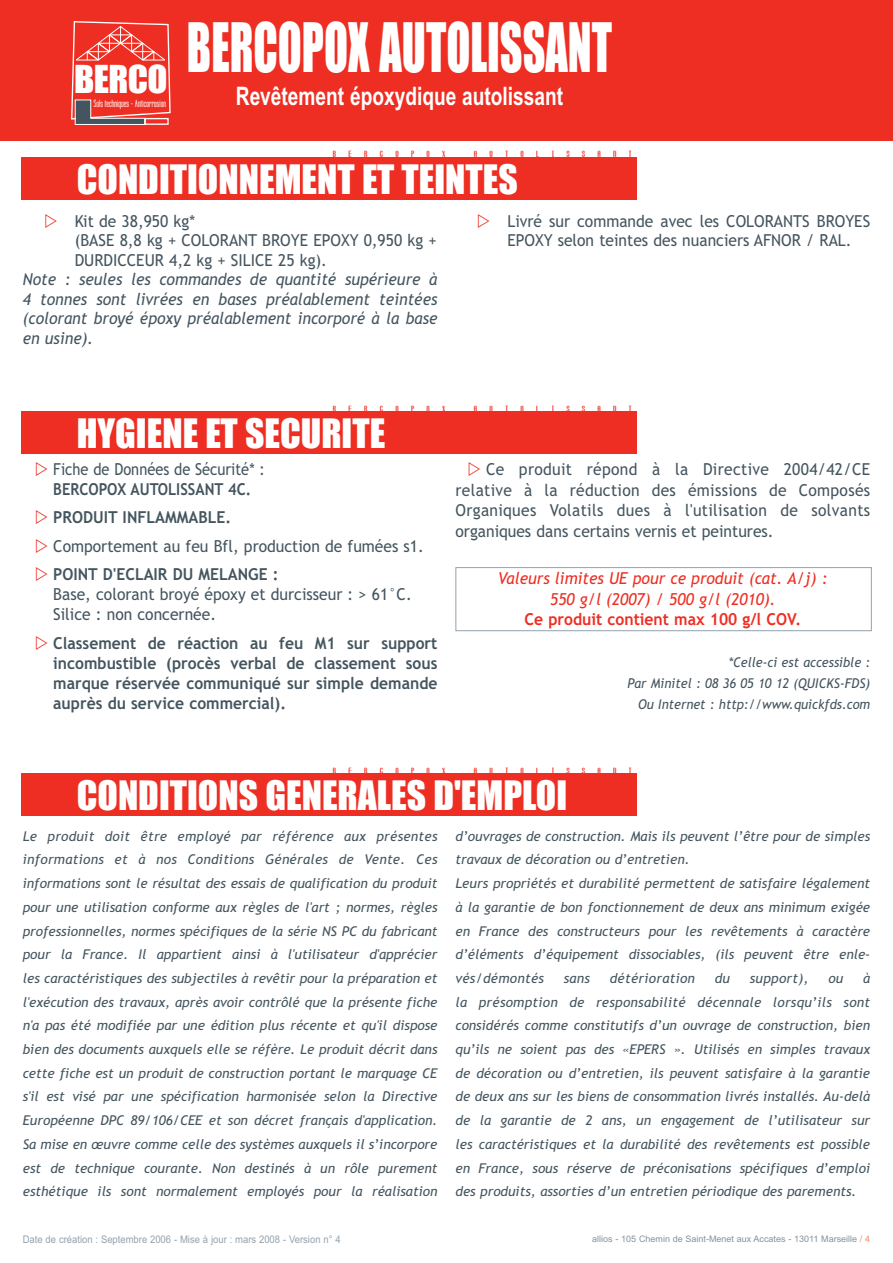
<style>
.page{position:relative;width:893px;height:1263px;background:#fff}
.page>*{position:absolute;margin:0;border:0;box-sizing:border-box;transform-origin:0 0}
.t1{font:63px "Impact";color:#fff;scale:.7 1}
.t2{font:37.5px "Impact";color:#fff}
.t3{font:700 25.5px "Arial";color:#fff;scale:.75 1}
.t4{font:16.5px/19.5px "Trebuchet MS";color:#45555f;scale:.95 1}
.t5{font:700 16.5px/20px "Trebuchet MS";color:#45555f;text-align:justify;scale:.95 1}
.t6{font:italic 16.5px/19.5px "Trebuchet MS";color:#45555f;text-align:justify;scale:.95 1}
.t7{font:italic 16.5px/20.9px "Trebuchet MS";color:#ee2e22;text-align:center;scale:.95 1}
.t8{font:700 16.5px/28.5px "Trebuchet MS";color:#45555f;scale:.89 1}
.t9{font:700 16.5px "Trebuchet MS";color:#ee2e22;scale:.95 1}
.t10{font:16.5px "Trebuchet MS";color:#45555f;scale:.89 1}
.t11{font:italic 13.5px/23.7px "Trebuchet MS";color:#45555f;text-align:justify}
.t12{font:italic 13.5px/20.9px "Trebuchet MS";color:#45555f;text-align:right;scale:.95 1}
.t13{font:italic 13.5px "Trebuchet MS";letter-spacing:.02em;color:#45555f}
.t14{font:10.5px "Arial";color:#95a2ac;scale:.9 1}
.t15{font:9px "Camilla";color:#ee2e22}
.t16{font:9px "Arial";color:#83939c}
.t17{font:700 8.7px "Labtop";letter-spacing:.02em;color:#fff}
.s1{color:#f58966}
</style>
<div class="page">
<div style="left:21px;top:157px;width:615px;height:42px;background:#ee2e22"></div>
<div style="left:21px;top:411px;width:615px;height:43px;background:#ee2e22"></div>
<div style="left:21px;top:773px;width:615px;height:43px;background:#ee2e22"></div>
<div style="left:47px;top:0;width:846px;height:141px;background:#ee2e22"></div>
<svg style="left:71px;top:21px;width:100px;height:104px"></svg>
<div style="left:0;top:0;width:60px;height:141px;background:#ee2e22"></div>
<div style="left:455px;top:567px;width:417px;height:64px;border:1px solid #95a2ac"></div>
<h1 class="t1" style="left:74px;top:14px;width:770px"><sub>BERCO</sub> BERCOPOX AUTOLISSANT</h1>
<h3 class="t3" style="left:236px;top:81px;width:438px">Revêtement époxydique autolissant</h3>
<p class="t17" style="left:94px;top:98px;width:74px">Sols techniques - Anticorrosion</p>
<p class="t15" style="left:333px;top:149px;width:5px">B</p>
<p class="t15" style="left:349px;top:149px;width:5px">E</p>
<p class="t15" style="left:364px;top:149px;width:5px">R</p>
<p class="t15" style="left:380px;top:149px;width:5px">C</p>
<p class="t15" style="left:396px;top:149px;width:5px">O</p>
<p class="t15" style="left:411px;top:149px;width:5px">P</p>
<p class="t15" style="left:427px;top:149px;width:5px">O</p>
<p class="t15" style="left:442px;top:149px;width:5px">X</p>
<p class="t15" style="left:474px;top:149px;width:5px">A</p>
<p class="t15" style="left:490px;top:149px;width:5px">U</p>
<p class="t15" style="left:505px;top:149px;width:5px">T</p>
<p class="t15" style="left:521px;top:149px;width:5px">O</p>
<p class="t15" style="left:536px;top:149px;width:5px">L</p>
<p class="t15" style="left:552px;top:149px;width:4px">I</p>
<p class="t15" style="left:567px;top:149px;width:5px">S</p>
<p class="t15" style="left:582px;top:149px;width:5px">S</p>
<p class="t15" style="left:598px;top:149px;width:5px">A</p>
<p class="t15" style="left:614px;top:149px;width:5px">N</p>
<p class="t15" style="left:629px;top:149px;width:5px">T</p>
<h2 class="t2" style="left:77px;top:159px;width:443px">CONDITIONNEMENT ET TEINTES</h2>
<p class="t4" style="left:75px;top:211px;width:383px">Kit de 38,950 kg*<br>(BASE 8,8 kg + COLORANT BROYE EPOXY 0,950 kg +<br>DURDICCEUR 4,2 kg + SILICE 25 kg).</p>
<p class="t6" style="left:23px;top:270px;width:438px">Note : seules les commandes de quantité supérieure à 4 tonnes sont livrées en bases préalablement teintées (colorant broyé époxy préalablement incorporé à la base en usine).</p>
<p class="t4" style="left:507px;top:211px;width:383px">Livré sur commande avec les COLORANTS BROYES<br>EPOXY selon teintes des nuanciers AFNOR / RAL.</p>
<p class="t15" style="left:333px;top:404px;width:5px">B</p>
<p class="t15" style="left:349px;top:404px;width:5px">E</p>
<p class="t15" style="left:364px;top:404px;width:5px">R</p>
<p class="t15" style="left:380px;top:404px;width:5px">C</p>
<p class="t15" style="left:396px;top:404px;width:5px">O</p>
<p class="t15" style="left:411px;top:404px;width:5px">P</p>
<p class="t15" style="left:427px;top:404px;width:5px">O</p>
<p class="t15" style="left:442px;top:404px;width:5px">X</p>
<p class="t15" style="left:474px;top:404px;width:5px">A</p>
<p class="t15" style="left:490px;top:404px;width:5px">U</p>
<p class="t15" style="left:505px;top:404px;width:5px">T</p>
<p class="t15" style="left:521px;top:404px;width:5px">O</p>
<p class="t15" style="left:536px;top:404px;width:5px">L</p>
<p class="t15" style="left:552px;top:404px;width:4px">I</p>
<p class="t15" style="left:567px;top:404px;width:5px">S</p>
<p class="t15" style="left:582px;top:404px;width:5px">S</p>
<p class="t15" style="left:598px;top:404px;width:5px">A</p>
<p class="t15" style="left:614px;top:404px;width:5px">N</p>
<p class="t15" style="left:629px;top:404px;width:5px">T</p>
<h2 class="t2" style="left:77px;top:413px;width:310px">HYGIENE ET SECURITE</h2>
<p class="t10" style="left:53px;top:459px;width:239px">Fiche de Données de Sécurité* :</p>
<p class="t8" style="left:53px;top:475px;width:224px">BERCOPOX AUTOLISSANT 4C.<br>PRODUIT INFLAMMABLE.</p>
<p class="t4" style="left:53px;top:536px;width:392px">Comportement au feu Bfl, production de fumées s1.</p>
<p class="t5" style="left:53px;top:565px;width:239px">POINT D'ECLAIR DU MELANGE :</p>
<p class="t4" style="left:53px;top:585px;width:379px;line-height:20px">Base, colorant broyé époxy et durcisseur : &gt; 61°C.<br>Silice : non concernée.</p>
<p class="t5" style="left:53px;top:633px;width:406px">Classement de réaction au feu M1 sur support incombustible (procès verbal de classement sous marque réservée communiqué sur simple demande auprès du service commercial).</p>
<p class="t4" style="left:455px;top:459px;width:438px;line-height:20.9px;text-align:justify;text-indent:31px">Ce produit répond à la Directive 2004/42/CE relative à la réduction des émissions de Composés Organiques Volatils dues à l'utilisation de solvants organiques dans certains vernis et peintures.</p>
<p class="t7" style="left:498px;top:568px;width:348px">Valeurs limites UE pour ce produit (cat. A/j) :<br>550 g/l (2007) / 500 g/l (2010).</p>
<p class="t9" style="left:525px;top:610px;width:293px">Ce produit contient max 100 g/l COV.</p>
<p class="t12" style="left:627px;top:652px;width:257px">*Celle-ci est accessible :<br>Par Minitel : 08 36 05 10 12 (QUICKS-FDS)<br>Ou Internet : http://www.quickfds.com</p>
<p class="t15" style="left:333px;top:765px;width:5px">B</p>
<p class="t15" style="left:349px;top:765px;width:5px">E</p>
<p class="t15" style="left:364px;top:765px;width:5px">R</p>
<p class="t15" style="left:380px;top:765px;width:5px">C</p>
<p class="t15" style="left:396px;top:765px;width:5px">O</p>
<p class="t15" style="left:411px;top:765px;width:5px">P</p>
<p class="t15" style="left:427px;top:765px;width:5px">O</p>
<p class="t15" style="left:442px;top:765px;width:5px">X</p>
<p class="t15" style="left:474px;top:765px;width:5px">A</p>
<p class="t15" style="left:490px;top:765px;width:5px">U</p>
<p class="t15" style="left:505px;top:765px;width:5px">T</p>
<p class="t15" style="left:521px;top:765px;width:5px">O</p>
<p class="t15" style="left:536px;top:765px;width:5px">L</p>
<p class="t15" style="left:552px;top:765px;width:4px">I</p>
<p class="t15" style="left:567px;top:765px;width:5px">S</p>
<p class="t15" style="left:582px;top:765px;width:5px">S</p>
<p class="t15" style="left:598px;top:765px;width:5px">A</p>
<p class="t15" style="left:614px;top:765px;width:5px">N</p>
<p class="t15" style="left:629px;top:765px;width:5px">T</p>
<h2 class="t2" style="left:77px;top:775px;width:492px">CONDITIONS GENERALES D'EMPLOI</h2>
<p class="t11" style="left:23px;top:824px;width:416px">Le produit doit être employé par référence aux présentes informations et à nos Conditions Générales de Vente. Ces informations sont le résultat des essais de qualification du produit pour une utilisation conforme aux règles de l'art ; normes, règles professionnelles, normes spécifiques de la série NS PC du fabricant pour la France. Il appartient ainsi à l'utilisateur d'apprécier les caractéristiques des subjectiles à revêtir pour la préparation et l'exécution des travaux, après avoir contrôlé que la présente fiche n'a pas été modifiée par une édition plus récente et qu'il dispose bien des documents auxquels elle se réfère. Le produit décrit dans cette fiche est un produit de construction portant le marquage CE s'il est visé par une spécification harmonisée selon la Directive Européenne DPC 89/106/CEE et son décret français d'application.<br>Sa mise en œuvre comme celle des systèmes auxquels il s’incorpore est de technique courante. Non destinés à un rôle purement esthétique ils sont normalement employés pour la réalisation</p>
<p class="t11" style="left:455px;top:824px;width:416px;text-align:left">d’ouvrages de construction. Mais ils peuvent l’être pour de simples travaux de décoration ou d’entretien.<br>Leurs propriétés et durabilité permettent de satisfaire légalement à la garantie de bon fonctionnement de deux ans minimum exigée en France des constructeurs pour les revêtements à caractère d’éléments d’équipement dissociables, (ils peuvent être enle&shy;vés/démontés</p>
<p class="t11" style="left:455px;top:966px;width:416px;text-indent:408px">à la présomption de responsabilité décennale lorsqu’ils sont considérés comme constitutifs d’un ouvrage de construction, bien qu’ils ne soient pas des «EPERS ». Utilisés en simples travaux de décoration ou d’entretien, ils peuvent satisfaire à la garantie de deux ans sur les biens de consommation livrés installés. Au-delà de la garantie de 2 ans, un engagement de l’utilisateur sur les caractéristiques et la durabilité des revêtements est possible en France, sous réserve de préconisations spécifiques d’emploi des produits, assorties d’un entretien périodique des parements.</p>
<p class="t11" style="left:564px;top:966px;width:28px">sans</p>
<p class="t13" style="left:610px;top:970px;width:87px">détérioration</p>
<p class="t11" style="left:715px;top:966px;width:17px">du</p>
<p class="t13" style="left:750px;top:970px;width:60px">support),</p>
<p class="t11" style="left:828px;top:966px;width:17px">ou</p>
<p class="t14" style="left:23px;top:1233px;width:355px">Date de création : Septembre 2006 - Mise à jour : mars 2008 - Version n° 4</p>
<p class="t16" style="left:592px;top:1233px;width:279px">allios - 105 Chemin de Saint-Menet aux Accates - 13011 Marseille <span class="s1">/ 4</span></p>
</div>
